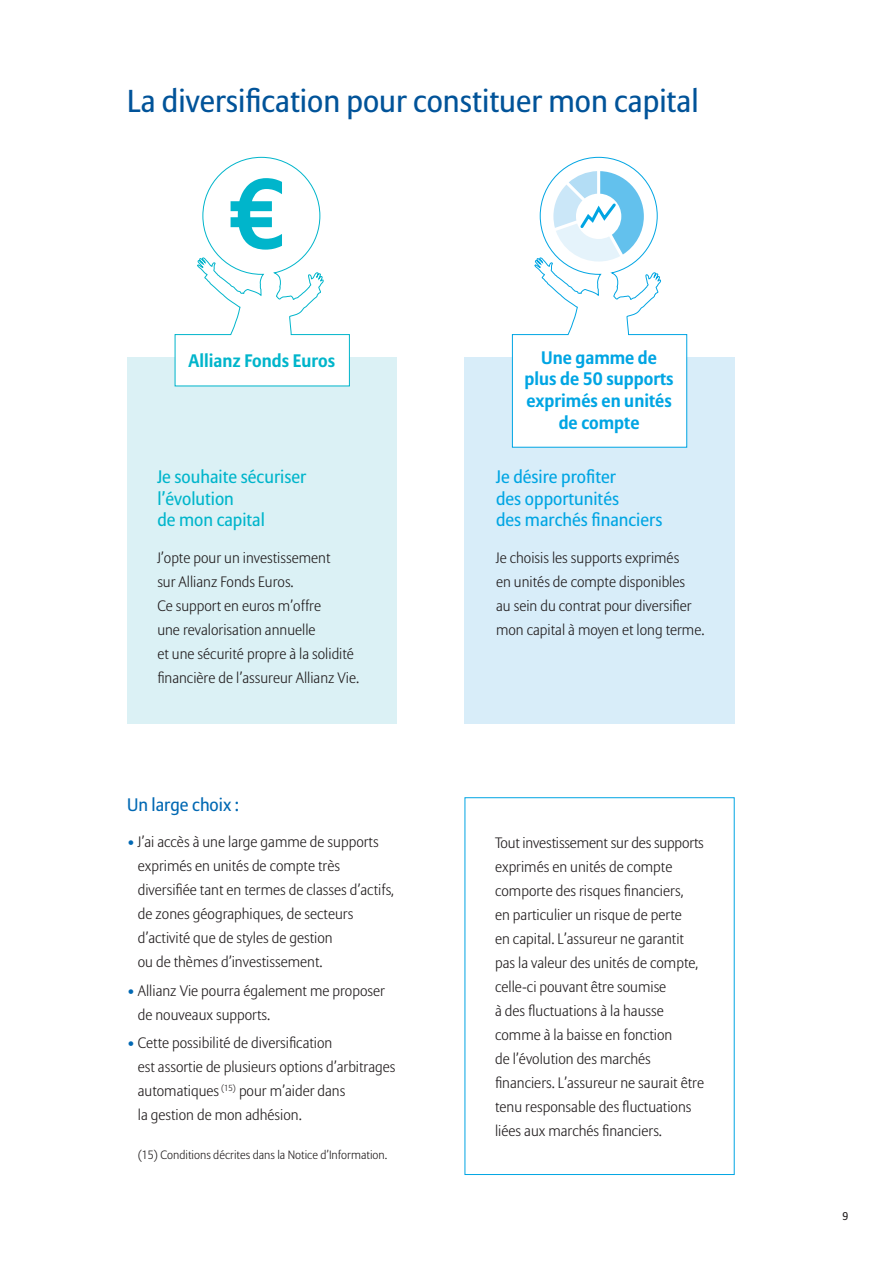
<style>
.page{position:relative;width:893px;height:1263px;background:#fff}
.page>*{position:absolute;margin:0;border:0;box-sizing:border-box;transform-origin:0 0}
.NewCharte_A4_Titre{font:31.5px "Allianz Sans";color:#015399}
.NewCharte_A4_SousTi{font:18px/21.6px "Allianz Sans";color:#00a5e3}
.NewCharte_A4_SousTi-2{font:700 18px/21.6px "Allianz Sans";color:#00a5e3;text-align:center}
.NewCharte_A4_SousTi-3{font:18px/21.6px "Allianz Sans";color:#00b5cb}
.NewCharte_A4_SousTi-4{font:700 18px "Allianz Sans";color:#00b5cb}
.NewCharte_A4_SousTi-5{font:18px "Allianz Sans";color:#0168b3}
.NewCharte_A4_Couran{font:300 15px/24px "Allianz Sans";color:#231f20}
.Renvois{font:300 12px "Allianz Sans";color:#231f20}
.t1{font:11.25px "Allianz Sans";color:#231f20}
.s1{color:#0168b3}
</style>
<div class="page">
<div style="left:127px;top:357px;width:270px;height:367px;background:#dbf1f5"></div>
<svg style="left:174px;top:157px;width:176px;height:230px"></svg>
<div style="left:465px;top:357px;width:270px;height:366px;background:#d8edf9"></div>
<svg style="left:512px;top:157px;width:175px;height:291px"></svg>
<svg style="left:553px;top:171px;width:91px;height:90px"></svg>
<div style="left:465px;top:797px;width:270px;height:378px;border:1px solid #00a5e3"></div>
<p class="NewCharte_A4_Titre" style="left:127px;top:83px;width:573px">La diversification pour constituer mon capital</p>
<p class="NewCharte_A4_SousTi-4" style="left:188px;top:349px;width:148px">Allianz Fonds Euros</p>
<p class="NewCharte_A4_SousTi-3" style="left:157px;top:467px;width:150px">Je souhaite sécuriser l’évolution<br>de mon capital</p>
<p class="NewCharte_A4_Couran" style="left:157px;top:546px;width:203px">J’opte pour un investissement<br>sur Allianz Fonds Euros.<br>Ce support en euros m’offre<br>une revalorisation annuelle<br>et une sécurité propre à la solidité financière de l’assureur Allianz Vie.</p>
<p class="NewCharte_A4_SousTi-5" style="left:127px;top:793px;width:114px">Un large choix :</p>
<p class="NewCharte_A4_Couran" style="left:138px;top:831px;width:258px;text-indent:-11px"><span class="s1">•</span> J’ai accès à une large gamme de supports exprimés en unités de compte très diversifiée tant en termes de classes d’actifs, de zones géographiques, de secteurs d’activité que de styles de gestion<br>ou de thèmes d’investissement.</p>
<p class="NewCharte_A4_Couran" style="left:138px;top:979px;width:249px;text-indent:-11px"><span class="s1">•</span> Allianz Vie pourra également me proposer de nouveaux supports.</p>
<p class="NewCharte_A4_Couran" style="left:138px;top:1031px;width:259px;text-indent:-11px"><span class="s1">•</span> Cette possibilité de diversification<br>est assortie de plusieurs options d’arbitrages automatiques <sup>(15)</sup> pour m’aider dans<br>la gestion de mon adhésion.</p>
<p class="Renvois" style="left:138px;top:1148px;width:251px">(15) Conditions décrites dans la Notice d’Information.</p>
<p class="NewCharte_A4_SousTi-2" style="left:525px;top:347px;width:151px">Une gamme de plus de 50 supports exprimés en unités de compte</p>
<p class="NewCharte_A4_SousTi" style="left:496px;top:467px;width:168px">Je désire profiter<br>des opportunités<br>des marchés financiers</p>
<p class="NewCharte_A4_Couran" style="left:496px;top:546px;width:210px">Je choisis les supports exprimés<br>en unités de compte disponibles<br>au sein du contrat pour diversifier mon capital à moyen et long terme.</p>
<p class="NewCharte_A4_Couran" style="left:495px;top:831px;width:210px">Tout investissement sur des supports exprimés en unités de compte comporte des risques financiers,<br>en particulier un risque de perte<br>en capital. L’assureur ne garantit pas la valeur des unités de compte, celle-ci pouvant être soumise<br>à des fluctuations à la hausse comme à la baisse en fonction<br>de l’évolution des marchés financiers. L’assureur ne saurait être tenu responsable des fluctuations liées aux marchés financiers.</p>
<p class="t1" style="left:842px;top:1209px;width:7px">9</p>
</div>
